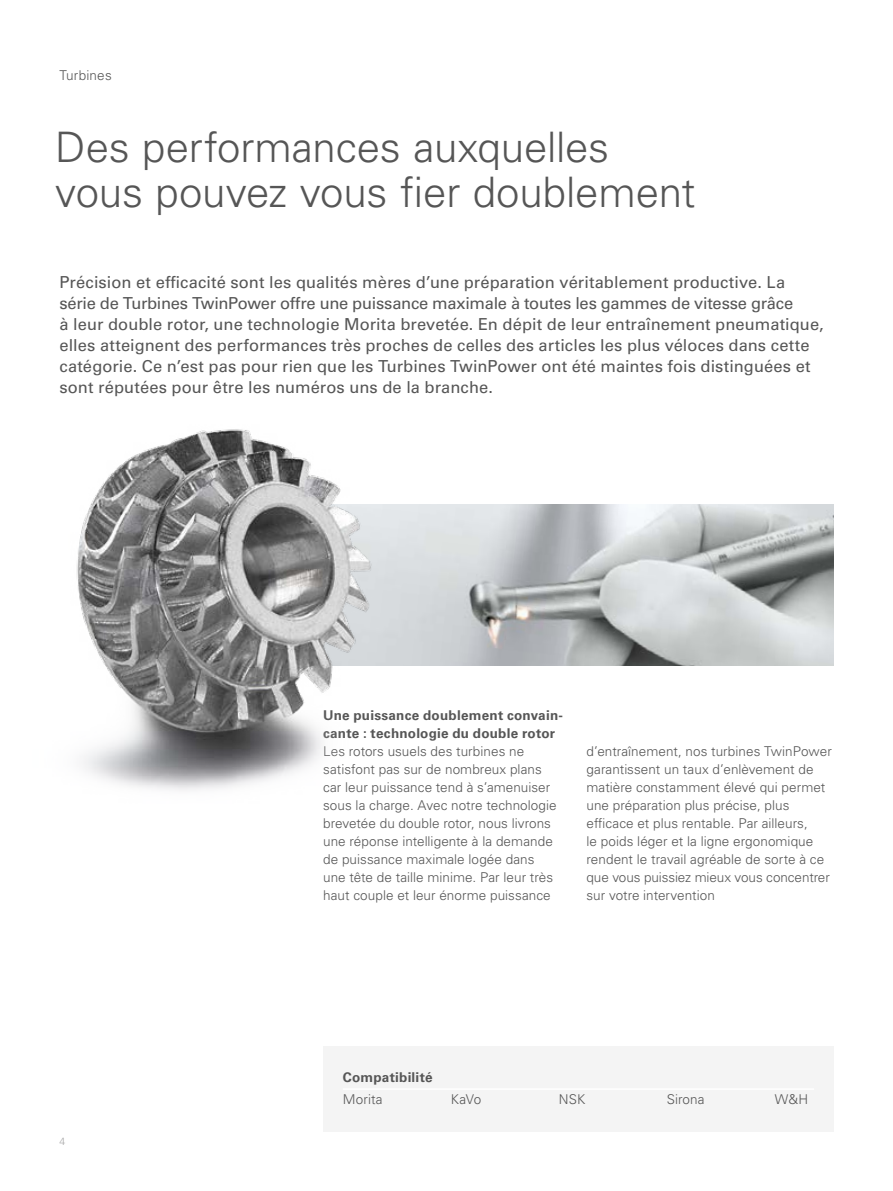
<style>
.page{position:relative;width:893px;height:1191px;background:#fff}
.page>*{position:absolute;margin:0;border:0;box-sizing:border-box;transform-origin:0 0}
.headline_28pt_-_de{font:300 42px "Univers LT Pro 45";letter-spacing:-.005em;color:#565656}
.EN_common_copy_text_9pt{font:16.5px "Univers LT Pro 55 Roman";color:#565656}
.EN_common_copy_text_9pt-2{font:300 13.5px "Univers LT Pro 45";letter-spacing:.005em;color:#565656}
.EN_common_copy_text_9pt-3{font:700 13.5px/18px "Univers LT Pro 65";letter-spacing:.015em;color:#565656}
.headline_28pt_-_de-2{font:300 13.5px "Univers LT Pro 45";letter-spacing:.015em;color:#565656}
.headline_28pt_-_de-3{font:300 10.5px "Univers LT Pro 45";color:#a7a7a8}
</style>
<div class="page">
<div style="left:323px;top:1046px;width:510px;height:85px;background:#f4f4f4"></div>
<hr style="left:343px;top:1088px;width:471px;height:1px;background:#fff">
<img style="left:387px;top:504px;width:446px;height:161px">
<img style="left:76px;top:429px;width:311px;height:362px">
<p class="headline_28pt_-_de-2" style="left:60px;top:66px;width:54px">Turbines</p>
<p class="headline_28pt_-_de" style="left:55px;top:120px;width:555px">Des performances auxquelles</p>
<p class="headline_28pt_-_de" style="left:55px;top:165px;width:642px">vous pouvez vous fier doublement</p>
<p class="EN_common_copy_text_9pt" style="left:60px;top:271px;width:727px">Précision et efficacité sont les qualités mères d’une préparation véritablement productive. La</p>
<p class="EN_common_copy_text_9pt" style="left:60px;top:292px;width:735px">série de Turbines TwinPower offre une puissance maximale à toutes les gammes de vitesse grâce</p>
<p class="EN_common_copy_text_9pt" style="left:60px;top:313px;width:766px">à leur double rotor, une technologie Morita brevetée. En dépit de leur entraînement pneumatique,</p>
<p class="EN_common_copy_text_9pt" style="left:60px;top:334px;width:752px">elles atteignent des performances très proches de celles des articles les plus véloces dans cette</p>
<p class="EN_common_copy_text_9pt" style="left:60px;top:355px;width:753px">catégorie. Ce n’est pas pour rien que les Turbines TwinPower ont été maintes fois distinguées et</p>
<p class="EN_common_copy_text_9pt" style="left:60px;top:376px;width:435px">sont réputées pour être les numéros uns de la branche.</p>
<p class="EN_common_copy_text_9pt-3" style="left:323px;top:706px;width:241px">Une puissance doublement convain&shy;cante : technologie du double rotor</p>
<p class="EN_common_copy_text_9pt-2" style="left:323px;top:742px;width:203px">Les rotors usuels des turbines ne</p>
<p class="EN_common_copy_text_9pt-2" style="left:323px;top:760px;width:220px">satisfont pas sur de nombreux plans</p>
<p class="EN_common_copy_text_9pt-2" style="left:323px;top:778px;width:229px">car leur puissance tend à s’amenuiser</p>
<p class="EN_common_copy_text_9pt-2" style="left:323px;top:796px;width:235px">sous la charge. Avec notre technologie</p>
<p class="EN_common_copy_text_9pt-2" style="left:323px;top:814px;width:229px">brevetée du double rotor, nous livrons</p>
<p class="EN_common_copy_text_9pt-2" style="left:323px;top:832px;width:231px">une réponse intelligente à la demande</p>
<p class="EN_common_copy_text_9pt-2" style="left:323px;top:850px;width:213px">de puissance maximale logée dans</p>
<p class="EN_common_copy_text_9pt-2" style="left:323px;top:868px;width:231px">une tête de taille minime. Par leur très</p>
<p class="EN_common_copy_text_9pt-2" style="left:323px;top:886px;width:229px">haut couple et leur énorme puissance</p>
<p class="EN_common_copy_text_9pt-2" style="left:586px;top:742px;width:247px">d’entraînement, nos turbines TwinPower</p>
<p class="EN_common_copy_text_9pt-2" style="left:586px;top:760px;width:229px">garantissent un taux d’enlèvement de</p>
<p class="EN_common_copy_text_9pt-2" style="left:586px;top:778px;width:240px">matière constamment élevé qui permet</p>
<p class="EN_common_copy_text_9pt-2" style="left:586px;top:796px;width:204px">une préparation plus précise, plus</p>
<p class="EN_common_copy_text_9pt-2" style="left:586px;top:814px;width:223px">efficace et plus rentable. Par ailleurs,</p>
<p class="EN_common_copy_text_9pt-2" style="left:586px;top:832px;width:228px">le poids léger et la ligne ergonomique</p>
<p class="EN_common_copy_text_9pt-2" style="left:586px;top:850px;width:239px">rendent le travail agréable de sorte à ce</p>
<p class="EN_common_copy_text_9pt-2" style="left:586px;top:868px;width:245px">que vous puissiez mieux vous concentrer</p>
<p class="EN_common_copy_text_9pt-2" style="left:586px;top:886px;width:130px">sur votre intervention</p>
<p class="headline_28pt_-_de-3" style="left:60px;top:1134px;width:7px">4</p>
<p class="EN_common_copy_text_9pt-3" style="left:343px;top:1067px;width:91px">Compatibilité</p>
<p class="EN_common_copy_text_9pt-2" style="left:343px;top:1090px;width:41px">Morita</p>
<p class="EN_common_copy_text_9pt-2" style="left:451px;top:1090px;width:32px">KaVo</p>
<p class="EN_common_copy_text_9pt-2" style="left:559px;top:1090px;width:28px">NSK</p>
<p class="EN_common_copy_text_9pt-2" style="left:667px;top:1090px;width:39px">Sirona</p>
<p class="EN_common_copy_text_9pt-2" style="left:775px;top:1090px;width:35px">W&amp;H</p>
</div>
